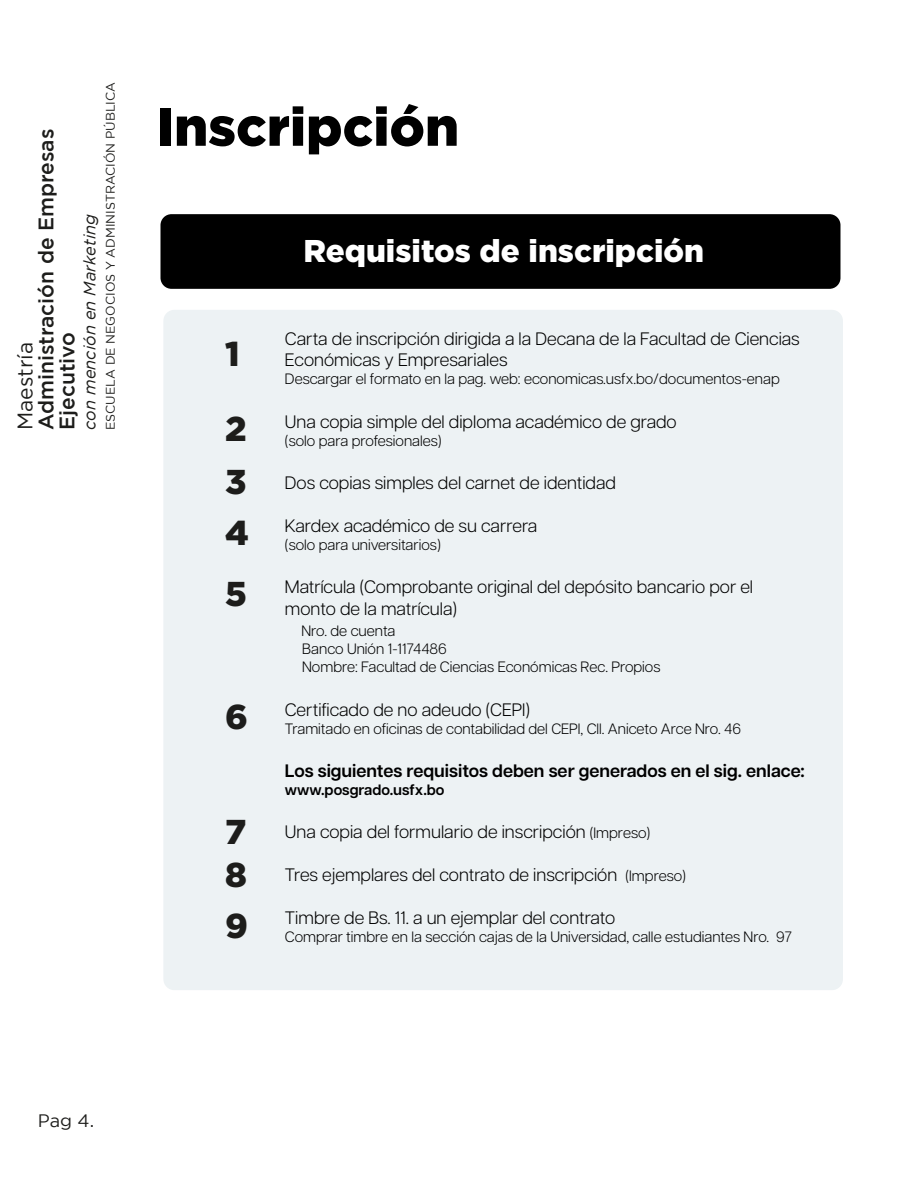
<style>
.page{position:relative;width:918px;height:1188px;background:#fff}
.page>*{position:absolute;margin:0;border:0;box-sizing:border-box;transform-origin:0 0}
.t1{font:900 54px "Gotham";color:#000}
.t2{font:900 34.5px/75.6px "Gotham";color:#1d1d1b}
.t3{font:900 31.5px "Gotham";color:#fff}
.t4{font:500 21px/21px "Gotham";color:#1d1d1b}
.t5{font:21px "Gotham";color:#1d1d1b}
.t6{font:300 18px/21.6px "Articulat CF";color:#000}
.t7{font:600 18px "Articulat CF";color:#000}
.t8{font:18px "Gotham";color:#1d1d1b}
.t9{font:italic 16.5px "Gotham";color:#1d1d1b}
.t10{font:300 15px/18px "Articulat CF";color:#000}
.t11{font:600 15px "Articulat CF";color:#000}
.t12{font:12.45px "Gotham";color:#1d1d1b}
.s1{font-size:15px}
</style>
<div class="page">
<div style="left:160px;top:214px;width:680px;height:75px;background:#000;border-radius:11px"></div>
<div style="left:163px;top:310px;width:680px;height:680px;background:#edf2f4;border-radius:11px"></div>
<p class="t12" style="left:104px;top:430px;width:349px;rotate:-90deg">ESCUELA DE NEGOCIOS Y ADMINISTRACIÓN PÚBLICA</p>
<p class="t4" style="left:35px;top:430px;width:303px;rotate:-90deg">Administración de Empresas<br>Ejecutivo</p>
<p class="t9" style="left:81px;top:430px;width:218px;rotate:-90deg">con mención en Marketing</p>
<p class="t5" style="left:13px;top:430px;width:89px;rotate:-90deg">Maestría</p>
<h1 class="t1" style="left:156px;top:95px;width:304px">Inscripción</h1>
<h2 class="t2" style="left:225px;top:315px;width:23px">1<br>2</h2>
<h2 class="t2" style="left:225px;top:456px;width:25px;line-height:50.7px">3<br>4</h2>
<h2 class="t2" style="left:225px;top:555px;width:23px">5</h2>
<h2 class="t2" style="left:225px;top:678px;width:24px">6</h2>
<h2 class="t2" style="left:225px;top:809px;width:23px;line-height:43.5px">7<br>8</h2>
<h2 class="t2" style="left:225px;top:887px;width:24px">9</h2>
<h3 class="t3" style="left:303px;top:233px;width:402px">Requisitos de inscripción</h3>
<p class="t6" style="left:285px;top:328px;width:516px">Carta de inscripción dirigida a la Decana de la Facultad de Ciencias<br>Económicas y Empresariales</p>
<p class="t10" style="left:285px;top:370px;width:496px">Descargar el formato en la pag. web: economicas.usfx.bo/documentos-enap</p>
<p class="t6" style="left:285px;top:411px;width:393px">Una copia simple del diploma académico de grado</p>
<p class="t10" style="left:285px;top:432px;width:158px">(solo para profesionales)</p>
<p class="t6" style="left:285px;top:472px;width:332px">Dos copias simples del carnet de identidad</p>
<p class="t6" style="left:285px;top:515px;width:254px">Kardex académico de su carrera</p>
<p class="t10" style="left:285px;top:536px;width:157px">(solo para universitarios)</p>
<p class="t6" style="left:285px;top:576px;width:470px">Matrícula (Comprobante original del depósito bancario por el monto de la matrícula)</p>
<p class="t10" style="left:302px;top:622px;width:360px">Nro. de cuenta<br>Banco Unión 1-1174486<br>Nombre: Facultad de Ciencias Económicas Rec. Propios</p>
<p class="t6" style="left:285px;top:699px;width:246px">Certificado de no adeudo (CEPI)</p>
<p class="t10" style="left:285px;top:720px;width:458px">Tramitado en oficinas de contabilidad del CEPI, Cll. Aniceto Arce Nro. 46</p>
<p class="t7" style="left:285px;top:760px;width:521px">Los siguientes requisitos deben ser generados en el sig. enlace:</p>
<p class="t11" style="left:285px;top:781px;width:161px">www.posgrado.usfx.bo</p>
<p class="t6" style="left:285px;top:821px;width:367px">Una copia del formulario de inscripción <span class="s1">(Impreso)</span></p>
<p class="t6" style="left:285px;top:864px;width:403px">Tres ejemplares del contrato de inscripción <span class="s1">(Impreso)</span></p>
<p class="t6" style="left:285px;top:907px;width:332px">Timbre de Bs. 11. a un ejemplar del contrato</p>
<p class="t10" style="left:285px;top:928px;width:508px">Comprar timbre en la sección cajas de la Universidad, calle estudiantes Nro. 97</p>
<p class="t8" style="left:38px;top:1111px;width:58px">Pag 4.</p>
</div>
